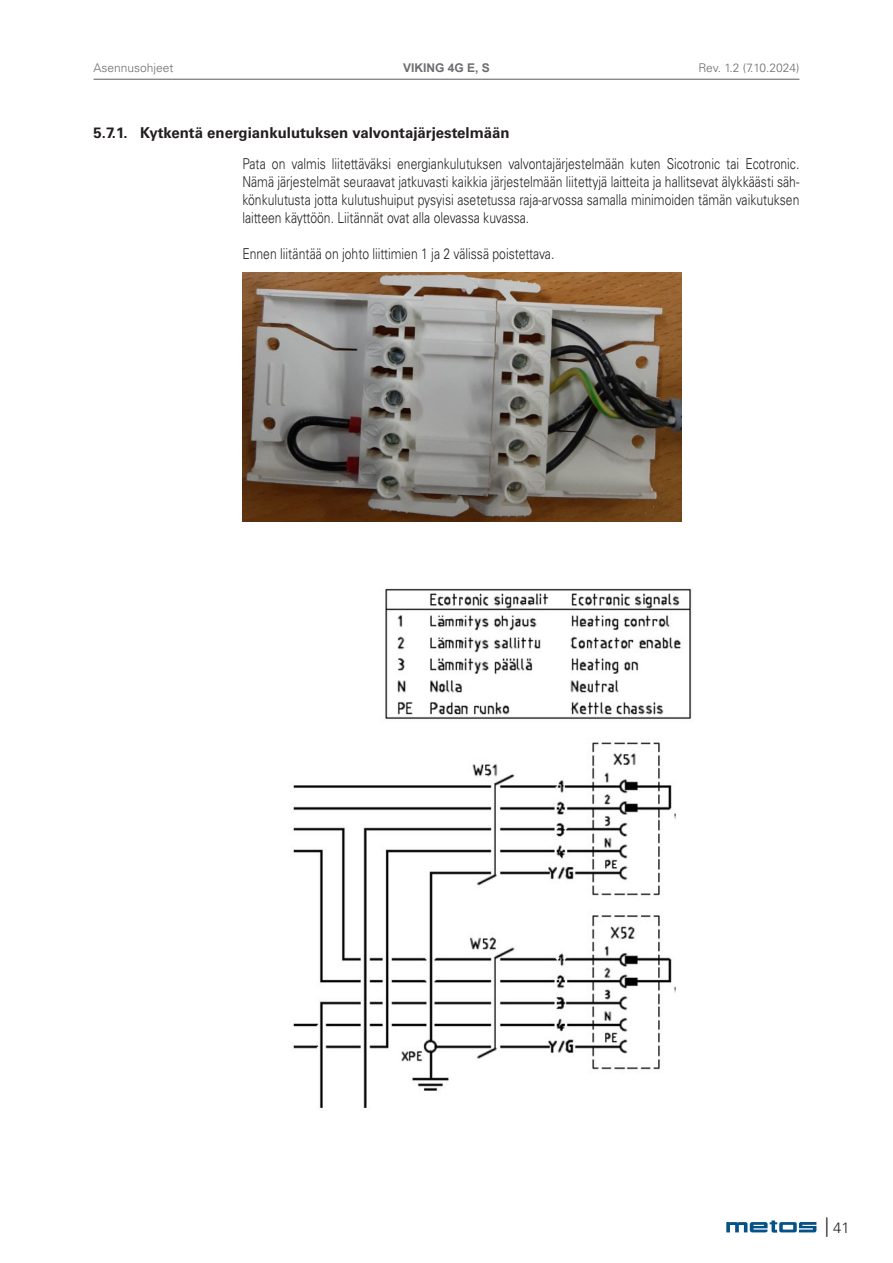
<style>
.page{position:relative;width:893px;height:1263px;background:#fff}
.page>*{position:absolute;margin:0;border:0;box-sizing:border-box;transform-origin:0 0}
.Body{font:300 15px/18px "Univers LT Std";color:#231f20;text-align:justify;scale:.81 1}
.t1{font:700 15px "Univers LT Std";color:#231f20}
.Body-2{font:300 15px "Univers LT Std";color:#231f20}
.t2{font:300 12px "Univers LT Std";color:#6c6d70}
.t3{font:700 12px "Arial";color:#6c6d70}
.s1{font-size:19.5px}
</style>
<div class="page">
<svg style="left:726px;top:1220px;width:90px;height:13px"></svg>
<hr style="left:94px;top:79px;width:705px;height:1px;background:#6c6d70">
<img style="left:242px;top:272px;width:440px;height:250px">
<img style="left:293px;top:742px;width:383px;height:366px">
<img style="left:385px;top:588px;width:307px;height:131px">
<p class="t2" style="left:94px;top:61px;width:81px">Asennusohjeet</p>
<p class="t3" style="left:403px;top:60px;width:88px">VIKING 4G E, S</p>
<p class="t2" style="left:698px;top:61px;width:102px">Rev. 1.2 (7.10.2024)</p>
<p class="t1" style="left:94px;top:124px;width:418px">5.7.1. Kytkentä energiankulutuksen valvontajärjestelmään</p>
<p class="Body" style="left:242px;top:155px;width:689px">Pata on valmis liitettäväksi energiankulutuksen valvontajärjestelmään kuten Sicotronic tai Ecotronic.<br>Nämä järjestelmät seuraavat jatkuvasti kaikkia järjestelmään liitettyjä laitteita ja hallitsevat älykkäästi säh&shy;könkulutusta jotta kulutushuiput pysyisi asetetussa raja-arvossa samalla minimoiden tämän vaikutuksen laitteen käyttöön. Liitännät ovat alla olevassa kuvassa.</p>
<p class="Body" style="left:242px;top:245px;width:387px">Ennen liitäntää on johto liittimien 1 ja 2 välissä poistettava.</p>
<p class="Body-2" style="left:825px;top:1219px;width:27px"><span class="s1">|</span> 41</p>
</div>
